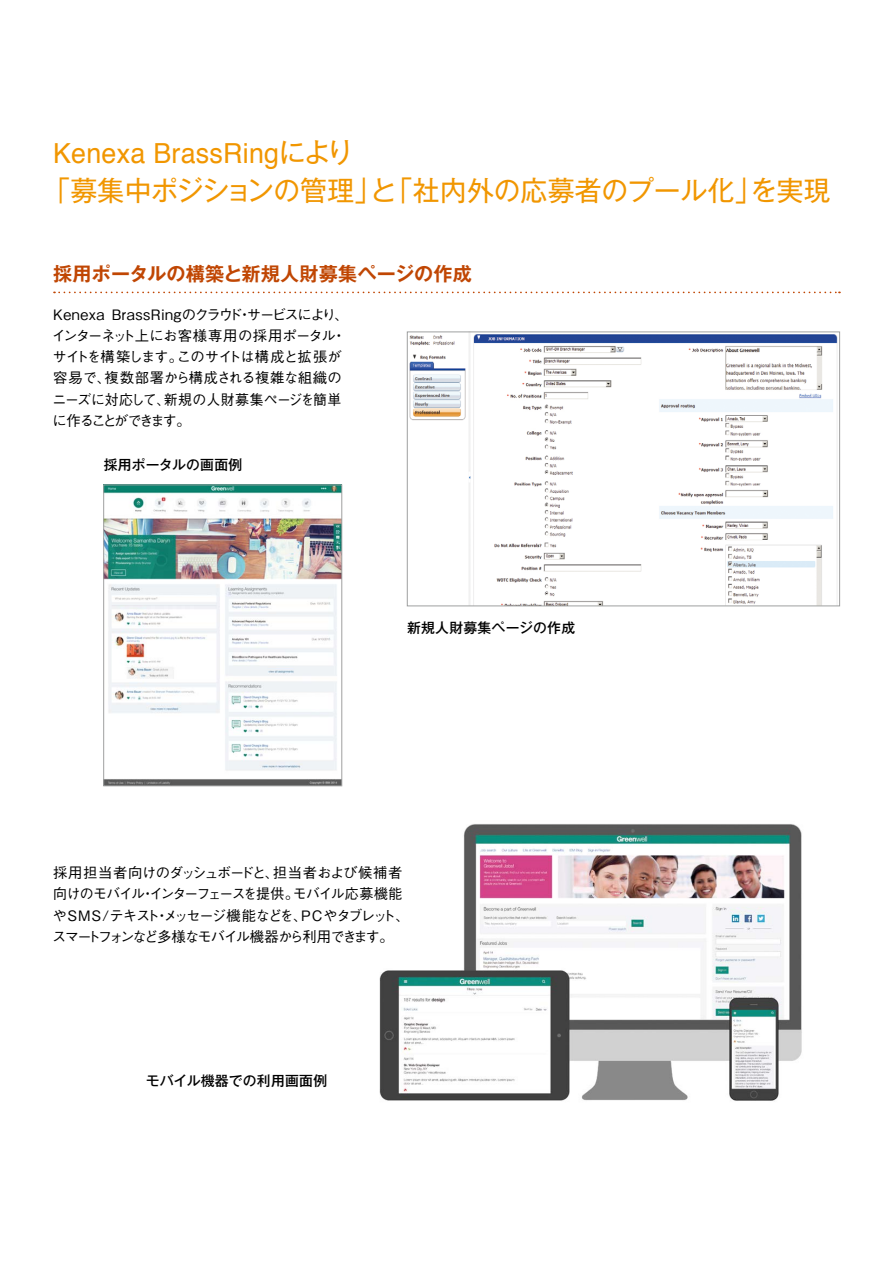
<style>
.page{position:relative;width:893px;height:1263px;background:#fff}
.page>*{position:absolute;margin:0;border:0;box-sizing:border-box;transform-origin:0 0}
.t1{font:27.6px "Gothic MB101 Pro";color:#f19600}
.t2{font:27.6px "Helvetica";letter-spacing:.01em;color:#f19600}
.t3{font:700 19.2px "Gothic MB101 Pr 6 N De";letter-spacing:.01em;color:#c04603}
.t4{font:500 14.4px/21.3px "Gothic BBB Pr 6 N";letter-spacing:-.04em;color:#000}
.t5{font:500 14.4px/21.3px "Gothic BBB Pr 6 N";letter-spacing:-.085em;color:#000}
.t6{font:500 13.8px "Gothic MB101 Pr 6 N";letter-spacing:.02em;color:#000}
.s1{font-family:"Gothic MB101 Pro"}
</style>
<div class="page">
<img style="left:379px;top:824px;width:423px;height:277px">
<svg style="left:54px;top:292px;width:786px;height:1px"></svg>
<img style="left:105px;top:487px;width:235px;height:297px">
<div style="left:103px;top:485px;width:239px;height:301px;border:1px solid #9fa0a0"></div>
<img style="left:409px;top:334px;width:429px;height:270px">
<div style="left:407px;top:332px;width:433px;height:274px;border:1px solid #9fa0a0"></div>
<h1 class="t2" style="left:53px;top:132px;width:302px">Kenexa BrassRing<span class="s1">により</span></h1>
<h1 class="t1" style="left:43px;top:167px;width:789px">「募集中ポジションの管理」と「社内外の応募者のプール化」を実現</h1>
<h2 class="t3" style="left:53px;top:257px;width:420px">採用ポータルの構築と新規人財募集ページの作成</h2>
<p class="t4" style="left:52px;top:303px;width:298px">Kenexa BrassRingのクラウド・サービスにより、インターネット上にお客様専用の採用ポータル・サイトを構築します。このサイトは構成と拡張が容易で、複数部署から構成される複雑な組織のニーズに対応して、新規の人財募集ページを簡単に作ることができます。</p>
<p class="t6" style="left:104px;top:454px;width:140px">採用ポータルの画面例</p>
<p class="t6" style="left:407px;top:616px;width:170px">新規人財募集ページの作成</p>
<p class="t5" style="left:52px;top:861px;width:359px">採用担当者向けのダッシュボードと、担当者および候補者向けのモバイル・インターフェースを提供。モバイル応募機能やSMS/テキスト・メッセージ機能などを、PCやタブレット、スマートフォンなど多様なモバイル機器から利用できます。</p>
<p class="t6" style="left:146px;top:1069px;width:183px">モバイル機器での利用画面例</p>
</div>
